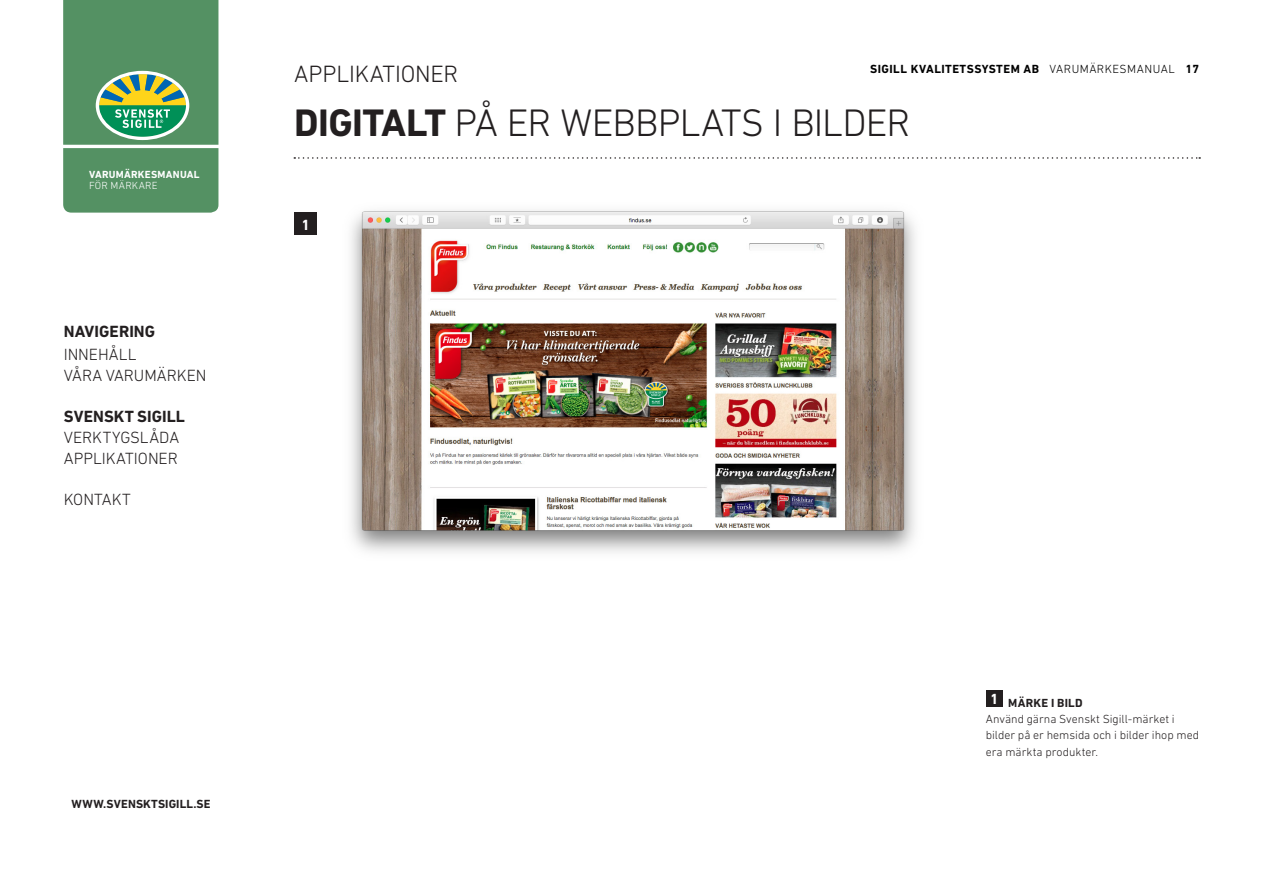
<style>
.page{position:relative;width:1263px;height:893px;background:#fff}
.page>*{position:absolute;margin:0;border:0;box-sizing:border-box;transform-origin:0 0}
.Huvudrubrik{font:300 39px "DIN Next LT Pro";letter-spacing:-.02em;color:#231f20}
.Överrubrik{font:300 24px "DIN Next LT Pro";letter-spacing:-.005em;color:#231f20}
.t1{font:300 16.5px/20.7px "DIN Next LT Pro";color:#231f20}
.t2{font:700 16.5px "DIN Next LT Pro";letter-spacing:.005em;color:#231f20}
.siffror{font:700 15px "DIN Next LT Pro";color:#fff}
.Brödtext{font:300 12px/16.5px "DIN Next LT Pro";color:#231f20}
.t3{font:700 12px "DIN Next LT Pro";letter-spacing:.04em;color:#000001}
.Tabellrubrik{font:700 12px "DIN Next LT Pro";letter-spacing:.015em;color:#231f20}
.t4{font:700 10.5px "DIN Next LT Pro";letter-spacing:.025em;color:#fff}
.t5{font:300 10.5px "DIN Next LT Pro";letter-spacing:.025em;color:#fff}
.s1{font-weight:300}
.s2{font-weight:700}
</style>
<div class="page">
<svg style="left:294px;top:157px;width:906px;height:2px"></svg>
<svg style="left:63px;top:0;width:155px;height:213px;background:#5d9869"></svg>
<img style="left:351px;top:210px;width:564px;height:343px">
<div style="left:986px;top:690px;width:17px;height:17px;background:#231f20"></div>
<div style="left:294px;top:213px;width:23px;height:22px;background:#231f20"></div>
<p class="t4" style="left:89px;top:168px;width:112px">VARUMÄRKESMANUAL</p>
<p class="t5" style="left:89px;top:179px;width:70px">FÖR MÄRKARE</p>
<h3 class="t2" style="left:64px;top:322px;width:93px">NAVIGERING</h3>
<h3 class="t1" style="left:64px;top:344px;width:144px">INNEHÅLL<br>VÅRA VARUMÄRKEN</h3>
<h3 class="t2" style="left:64px;top:407px;width:123px">SVENSKT SIGILL</h3>
<h3 class="t1" style="left:64px;top:427px;width:117px">VERKTYGSLÅDA<br>APPLIKATIONER</h3>
<h3 class="t1" style="left:64px;top:489px;width:69px">KONTAKT</h3>
<p class="Tabellrubrik" style="left:72px;top:797px;width:140px">WWW.SVENSKTSIGILL.SE</p>
<p class="t3" style="left:870px;top:62px;width:331px">SIGILL KVALITETSSYSTEM AB <span class="s1">VARUMÄRKESMANUAL</span> 17</p>
<p class="Överrubrik" style="left:294px;top:60px;width:166px">APPLIKATIONER</p>
<p class="Huvudrubrik" style="left:294px;top:100px;width:618px"><span class="s2">DIGITALT</span> PÅ ER WEBBPLATS I BILDER</p>
<p class="siffror" style="left:301px;top:216px;width:10px">1</p>
<p class="siffror" style="left:990px;top:690px;width:10px">1</p>
<p class="Tabellrubrik" style="left:1008px;top:695px;width:76px">MÄRKE I BILD</p>
<p class="Brödtext" style="left:986px;top:710px;width:215px">Använd gärna Svenskt Sigill-märket i bilder på er hemsida och i bilder ihop med era märkta produkter.</p>
</div>
